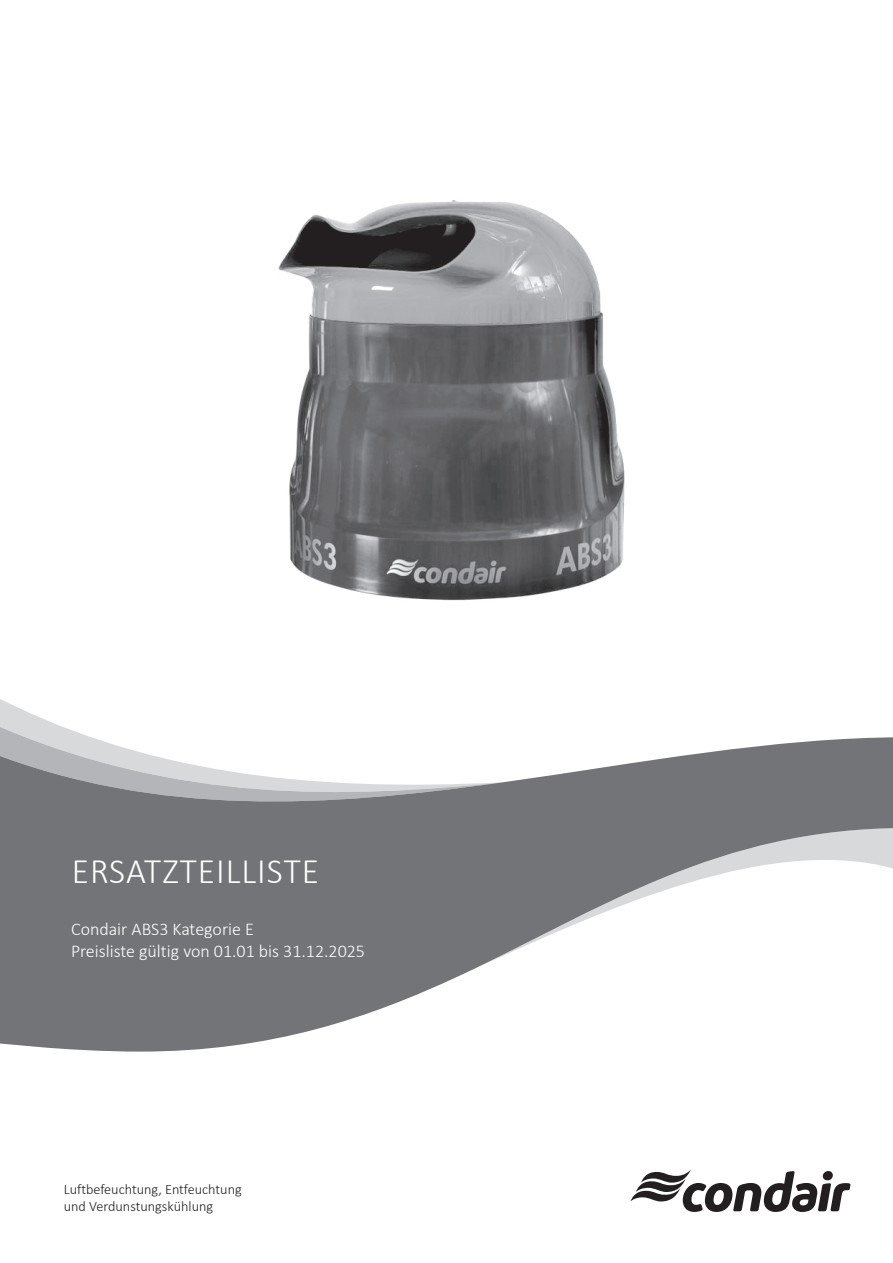
<style>
.page{position:relative;width:893px;height:1263px;background:#fff}
.page>*{position:absolute;margin:0;border:0;box-sizing:border-box;transform-origin:0 0}
.t1{font:300 36px "Calibri";letter-spacing:.03em;color:#fff}
._05_Running_text___9_5_pt{font:300 18px "Calibri";color:#fff}
._05_Running_text___9_5_pt-2{font:300 14.25px "Calibri";color:#231f20}
</style>
<div class="page">
<img style="left:278px;top:200px;width:347px;height:401px">
<svg style="left:0;top:699px;width:48px;height:22px"></svg>
<svg style="left:0;top:721px;width:90px;height:16px"></svg>
<svg style="left:0;top:737px;width:893px;height:314px;fill:#727477"></svg>
<svg style="left:630px;top:1169px;width:221px;height:43px"></svg>
<p class="t1" style="left:72px;top:849px;width:249px">ERSATZTEILLISTE</p>
<p class="_05_Running_text___9_5_pt" style="left:71px;top:918px;width:184px">Condair ABS3 Kategorie E</p>
<p class="_05_Running_text___9_5_pt" style="left:71px;top:940px;width:296px">Preisliste gültig von 01.01 bis 31.12.2025</p>
<p class="_05_Running_text___9_5_pt-2" style="left:64px;top:1180px;width:179px">Luftbefeuchtung, Entfeuchtung</p>
<p class="_05_Running_text___9_5_pt-2" style="left:64px;top:1197px;width:151px">und Verdunstungskühlung</p>
</div>
